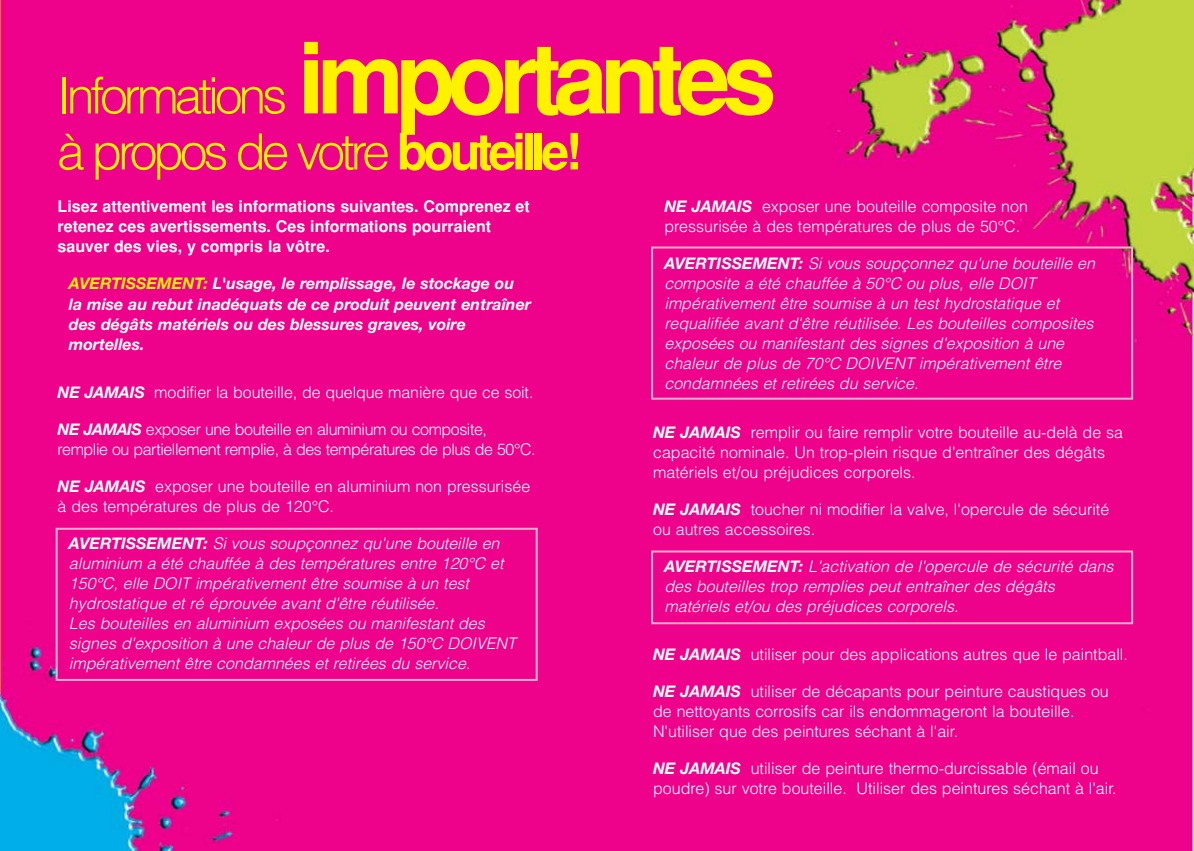
<style>
.page{position:relative;width:1194px;height:851px;background:#fff}
.page>*{position:absolute;margin:0;border:0;box-sizing:border-box;transform-origin:0 0}
.t1{font:300 50px/56px "Helvetica";letter-spacing:-.085em;color:#fff200}
.t2{font:italic 300 16px/20px "Helvetica";color:#fff}
.t3{font:300 16px/20px "Helvetica";color:#fff}
.t4{font:italic 700 16px/20px "Helvetica Neue";color:#fff}
.t5{font:700 16px/20px "Helvetica";color:#fff}
.t6{font:300 16px/20px "Helvetica";letter-spacing:-.03em;color:#fff}
.s1{font-weight:700;font-size:98px}
.s2{font-weight:700}
.s3{color:#fff200}
.s4{font-family:"Helvetica Neue";font-weight:700;font-style:italic}
.s5{font-family:"Helvetica Neue";font-weight:700}
</style>
<div class="page">
<img style="left:0;top:0;width:1194px;height:850px">
<div style="left:650px;top:245px;width:484px;height:380px;background:#ee028b"></div>
<div style="left:56px;top:527px;width:482px;height:153px;border:2px solid #f6adcd"></div>
<h1 class="t1" style="left:57px;top:72px;width:721px">Informations <span class="s1">importantes </span>à propos de votre <span class="s2">bouteille!</span></h1>
<p class="t5" style="left:58px;top:198px;width:474px">Lisez attentivement les informations suivantes. Comprenez et retenez ces avertissements. Ces informations pourraient sauver des vies, y compris la vôtre.</p>
<p class="t4" style="left:69px;top:275px;width:463px"><span class="s3">AVERTISSEMENT:</span> L'usage, le remplissage, le stockage ou la mise au rebut inadéquats de ce produit peuvent entraîner des dégâts matériels ou des blessures graves, voire mortelles.</p>
<p class="t3" style="left:58px;top:384px;width:477px"><span class="s4">NE JAMAIS</span> modifier la bouteille, de quelque manière que ce soit.</p>
<p class="t6" style="left:58px;top:421px;width:479px"><span class="s4">NE JAMAIS</span> exposer une bouteille en aluminium ou composite, remplie ou partiellement remplie, à des températures de plus de 50°C.</p>
<p class="t3" style="left:58px;top:478px;width:474px"><span class="s4">NE JAMAIS</span> exposer une bouteille en aluminium non pressurisée à des températures de plus de 120°C.</p>
<p class="t2" style="left:69px;top:535px;width:452px"><span class="s5">A VER TISSEMEN T:</span> Si vous soupçonnez qu'une bouteille en aluminium a été chauffée à des températures entre 120°C et 150°C, elle DOIT impérativement être soumise à un test hydrostatique et ré éprouvée avant d'être réutilisée.<br>Les bouteilles en aluminium exposées ou manifestant des signes d'exposition à une chaleur de plus de 150°C DOIVENT impérativement être condamnées et retirées du service.</p>
<p class="t3" style="left:664px;top:198px;width:365px"><span class="s4">NE JAMAIS</span> exposer une bouteille composite non pressurisée à des températures de plus de 50°C.</p>
<p class="t2" style="left:664px;top:255px;width:435px"><span class="s5">A VER TISSEMEN T:</span> Si vous soupçonnez qu'une bouteille en composite a été chauffée à 50°C ou plus, elle DOIT impérativement être soumise à un test hydrostatique et requalifiée avant d'être réutilisée. Les bouteilles composites exposées ou manifestant des signes d'exposition à une chaleur de plus de 70°C DOIVENT impérativement être condamnées et retirées du service.</p>
<p class="t3" style="left:653px;top:423px;width:471px"><span class="s4">NE JAMAIS</span> remplir ou faire remplir votre bouteille au-delà de sa capacité nominale. Un trop-plein risque d'entraîner des dégâts matériels et/ou préjudices corporels.</p>
<p class="t3" style="left:653px;top:500px;width:458px"><span class="s4">NE JAMAIS</span> toucher ni modifier la valve, l'opercule de sécurité ou autres accessoires.</p>
<p class="t2" style="left:664px;top:557px;width:453px"><span class="s5">A VER TIS S EMEN T:</span> L'activation de l'opercule de sécurité dans des bouteilles trop remplies peut entraîner des dégâts matériels et/ou des préjudices corporels.</p>
<p class="t3" style="left:653px;top:646px;width:476px"><span class="s4">NE JAMAIS</span> utiliser pour des applications autres que le paintball.</p>
<p class="t3" style="left:653px;top:683px;width:457px"><span class="s4">NE JAMAIS</span> utiliser de décapants pour peinture caustiques ou de nettoyants corrosifs car ils endommageront la bouteille.<br>N'utiliser que des peintures séchant à l'air.</p>
<p class="t3" style="left:653px;top:760px;width:465px"><span class="s4">NE JAMAIS</span> utiliser de peinture thermo-durcissable (émail ou poudre) sur votre bouteille. Utiliser des peintures séchant à l'air.</p>
</div>
